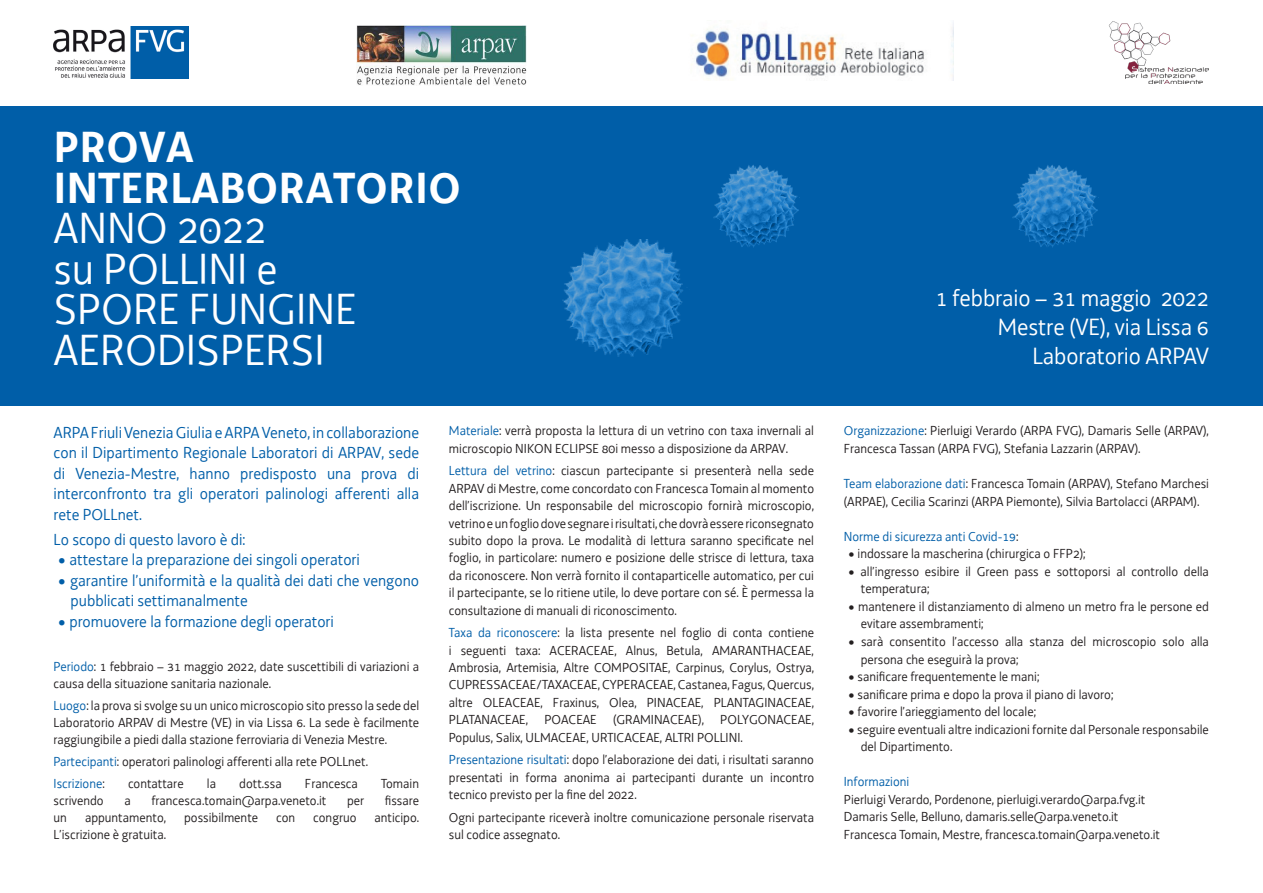
<style>
.page{position:relative;width:1263px;height:893px;background:#fff}
.page>*{position:absolute;margin:0;border:0;box-sizing:border-box;transform-origin:0 0}
.t1{font:45px/40.5px "Decima WE";color:#fff}
.t2{font:700 45px/40.5px "Decima WE";color:#fff}
.t3{font:24.3px/29.1px "Decima WE";letter-spacing:-.005em;color:#fff;text-align:right}
.t4{font:16.5px/20.5px "Decima WE";color:#005ea8;text-align:justify}
.t5{font:13.5px/17.4px "Decima WE";color:#231f20}
.t6{font:13.5px "Decima WE";color:#005ea8}
.s1{font-weight:400}
.s2{color:#005ea8}
.s3{color:#231f20}
</style>
<div class="page">
<div style="left:0;top:106px;width:1263px;height:300px;background:#005ea8"></div>
<img style="left:53px;top:26px;width:136px;height:53px">
<img style="left:1109px;top:21px;width:100px;height:62px">
<img style="left:356px;top:25px;width:171px;height:60px">
<img style="left:562px;top:240px;width:121px;height:117px">
<img style="left:713px;top:165px;width:86px;height:83px">
<img style="left:691px;top:29px;width:262px;height:48px">
<img style="left:1012px;top:165px;width:86px;height:83px">
<p class="t2" style="left:53px;top:128px;width:409px">PROVA<br>INTERLABORATORIO<br><span class="s1">ANNO 2022</span></p>
<p class="t1" style="left:53px;top:249px;width:305px">su POLLINI e<br>SPORE FUNGINE<br>AERODISPERSI</p>
<p class="t4" style="left:54px;top:422px;width:367px">ARPA Friuli Venezia Giulia e ARPA Veneto, in collaborazione con il Dipartimento Regionale Laboratori di ARPAV, sede di Venezia-Mestre, hanno predisposto una prova di interconfronto tra gli operatori palinologi afferenti alla rete POLLnet.</p>
<p class="t4" style="left:54px;top:529px;width:193px">Lo scopo di questo lavoro è di:</p>
<p class="t4" style="left:58px;top:550px;width:304px">• attestare la preparazione dei singoli operatori</p>
<p class="t4" style="left:71px;top:570px;width:350px;text-indent:-13px">• garantire l’uniformità e la qualità dei dati che vengono pubblicati settimanalmente</p>
<p class="t4" style="left:58px;top:611px;width:277px">• promuovere la formazione degli operatori</p>
<p class="t5" style="left:54px;top:658px;width:367px;line-height:17px"><span class="s2">Periodo</span>: 1 febbraio – 31 maggio 2022, date suscettibili di variazioni a causa della situazione sanitaria nazionale.</p>
<p class="t5" style="left:54px;top:697px;width:367px;line-height:17px;text-align:justify"><span class="s2">Luogo</span>: la prova si svolge su un unico microscopio sito presso la sede del Laboratorio ARPAV di Mestre (VE) in via Lissa 6. La sede è facilmente raggiungibile a piedi dalla stazione ferroviaria di Venezia Mestre.</p>
<p class="t5" style="left:54px;top:753px;width:316px"><span class="s2">Partecipanti</span>: operatori palinologi afferenti alla rete POLLnet.</p>
<p class="t6" style="left:54px;top:776px;width:53px">Iscrizione<span class="s3">:</span></p>
<p class="t5" style="left:128px;top:775px;width:57px">contattare</p>
<p class="t5" style="left:207px;top:775px;width:11px">la</p>
<p class="t5" style="left:239px;top:775px;width:44px">dott.ssa</p>
<p class="t5" style="left:305px;top:775px;width:54px">Francesca</p>
<p class="t5" style="left:381px;top:775px;width:40px">Tomain</p>
<p class="t5" style="left:54px;top:792px;width:52px">scrivendo</p>
<p class="t5" style="left:124px;top:792px;width:8px">a</p>
<p class="t5" style="left:151px;top:792px;width:176px">francesca.tomain@arpa.veneto.it</p>
<p class="t5" style="left:347px;top:792px;width:19px">per</p>
<p class="t5" style="left:385px;top:792px;width:36px">fissare</p>
<p class="t5" style="left:54px;top:809px;width:15px">un</p>
<p class="t5" style="left:85px;top:809px;width:83px">appuntamento,</p>
<p class="t5" style="left:184px;top:809px;width:75px">possibilmente</p>
<p class="t5" style="left:276px;top:809px;width:21px">con</p>
<p class="t5" style="left:313px;top:809px;width:45px">congruo</p>
<p class="t5" style="left:374px;top:809px;width:46px">anticipo.</p>
<p class="t5" style="left:54px;top:826px;width:114px">L’iscrizione è gratuita.</p>
<p class="t5" style="left:449px;top:422px;width:367px"><span class="s2">Materiale</span>: verrà proposta la lettura di un vetrino con taxa invernali al microscopio NIKON ECLIPSE 80i messo a disposizione da ARPAV.</p>
<p class="t5" style="left:449px;top:462px;width:367px;text-align:justify"><span class="s2">Lettura del vetrino</span>: ciascun partecipante si presenterà nella sede ARPAV di Mestre, come concordato con Francesca Tomain al momento dell’iscrizione. Un responsabile del microscopio fornirà microscopio, vetrino e un foglio dove segnare i risultati, che dovrà essere riconsegnato subito dopo la prova. Le modalità di lettura saranno specificate nel foglio, in particolare: numero e posizione delle strisce di lettura, taxa da riconoscere. Non verrà fornito il contaparticelle automatico, per cui il partecipante, se lo ritiene utile, lo deve portare con sé. È permessa la consultazione di manuali di riconoscimento.</p>
<p class="t5" style="left:449px;top:624px;width:367px;text-align:justify"><span class="s2">Taxa da riconoscere</span>: la lista presente nel foglio di conta contiene i seguenti taxa: ACERACEAE, Alnus, Betula, AMARANTHACEAE, Ambrosia, Artemisia, Altre COMPOSITAE, Carpinus, Corylus, Ostrya, CUPRESSACEAE/TAXACEAE, CYPERACEAE, Castanea, Fagus, Quercus, altre OLEACEAE, Fraxinus, Olea, PINACEAE, PLANTAGINACEAE, PLATANACEAE, POACEAE (GRAMINACEAE), POLYGONACEAE, Populus, Salix, ULMACEAE, URTICACEAE, ALTRI POLLINI.</p>
<p class="t5" style="left:449px;top:751px;width:367px;text-align:justify"><span class="s2">Presentazione risultati</span>: dopo l’elaborazione dei dati, i risultati saranno presentati in forma anonima ai partecipanti durante un incontro tecnico previsto per la fine del 2022.</p>
<p class="t5" style="left:449px;top:808px;width:367px">Ogni partecipante riceverà inoltre comunicazione personale riservata sul codice assegnato.</p>
<p class="t3" style="left:935px;top:283px;width:275px">1 febbraio – 31 maggio 2022<br>Mestre (VE), via Lissa 6</p>
<p class="t3" style="left:1032px;top:342px;width:178px">Laboratorio ARPAV</p>
<p class="t5" style="left:844px;top:422px;width:367px"><span class="s2">Organizzazione</span>: Pierluigi Verardo (ARPA FVG), Damaris Selle (ARPAV),<br>Francesca Tassan (ARPA FVG), Stefania Lazzarin (ARPAV).</p>
<p class="t5" style="left:844px;top:475px;width:367px"><span class="s2">Team elaborazione dati</span>: Francesca Tomain (ARPAV), Stefano Marchesi (ARPAE), Cecilia Scarinzi (ARPA Piemonte), Silvia Bartolacci (ARPAM).</p>
<p class="t6" style="left:844px;top:528px;width:176px">Norme di sicurezza anti Covid-19<span class="s3">:</span></p>
<p class="t5" style="left:848px;top:545px;width:239px">• indossare la mascherina (chirurgica o FFP2);</p>
<p class="t5" style="left:861px;top:563px;width:350px;text-indent:-13px">• all’ingresso esibire il Green pass e sottoporsi al controllo della temperatura;</p>
<p class="t5" style="left:861px;top:598px;width:350px;text-indent:-13px">• mantenere il distanziamento di almeno un metro fra le persone ed evitare assembramenti;</p>
<p class="t5" style="left:861px;top:633px;width:350px;text-indent:-13px">• sarà consentito l’accesso alla stanza del microscopio solo alla persona che eseguirà la prova;</p>
<p class="t5" style="left:848px;top:668px;width:193px">• sanificare frequentemente le mani;</p>
<p class="t5" style="left:848px;top:686px;width:267px">• sanificare prima e dopo la prova il piano di lavoro;</p>
<p class="t5" style="left:848px;top:703px;width:189px">• favorire l’arieggiamento del locale;</p>
<p class="t5" style="left:861px;top:721px;width:350px;text-indent:-13px">• seguire eventuali altre indicazioni fornite dal Personale responsabile del Dipartimento.</p>
<p class="t6" style="left:844px;top:774px;width:67px">Informazioni</p>
<p class="t5" style="left:844px;top:791px;width:303px">Pierluigi Verardo, Pordenone, pierluigi.verardo@arpa.fvg.it</p>
<p class="t5" style="left:844px;top:808px;width:276px">Damaris Selle, Belluno, damaris.selle@arpa.veneto.it</p>
<p class="t5" style="left:844px;top:826px;width:318px">Francesca Tomain, Mestre, francesca.tomain@arpa.veneto.it</p>
</div>
